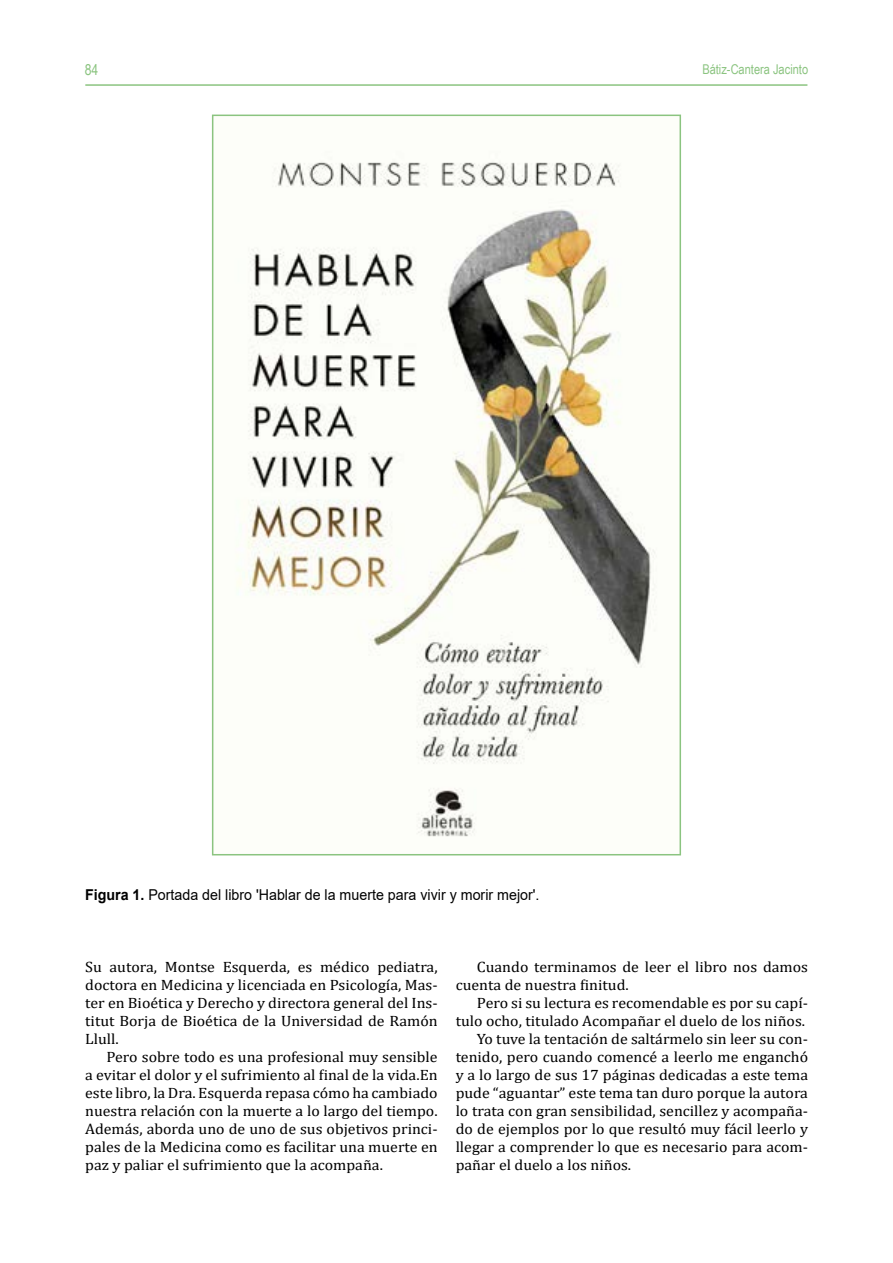
<style>
.page{position:relative;width:893px;height:1263px;background:#fff}
.page>*{position:absolute;margin:0;border:0;box-sizing:border-box;transform-origin:0 0}
.t1{font:15px/18px "Cambria";color:#000;text-align:justify;scale:1.06 1}
.t2{font:15px "Arial";color:#000;scale:.95 1}
.t3{font:15px "Arial Narrow";color:#8bc480}
.t4{font:13.5px "Arial Narrow";color:#8bc480}
.s1{font-weight:700}
</style>
<div class="page">
<img style="left:236px;top:161px;width:421px;height:676px">
<div style="left:212px;top:115px;width:469px;height:740px;border:2px solid #8bc480"></div>
<hr style="left:85px;top:84px;width:722px;height:2px;background:#8bc480">
<p class="t3" style="left:85px;top:58px;width:15px">84</p>
<p class="t4" style="left:702px;top:59px;width:107px">Bátiz-Cantera Jacinto</p>
<p class="t2" style="left:85px;top:884px;width:480px"><span class="s1">Figura 1.</span> Portada del libro 'Hablar de la muerte para vivir y morir mejor'.</p>
<p class="t1" style="left:85px;top:958px;width:334px">Su autora, Montse Esquerda, es médico pediatra, doctora en Medicina y licenciada en Psicología, Mas&shy;ter en Bioética y Derecho y directora general del Ins&shy;titut Borja de Bioética de la Universidad de Ramón Llull.</p>
<p class="t1" style="left:85px;top:1048px;width:334px;text-indent:21px">Pero sobre todo es una profesional muy sensible a evitar el dolor y el sufrimiento al final de la vida.En este libro, la Dra. Esquerda repasa cómo ha cambiado nuestra relación con la muerte a lo largo del tiempo.<br>Además, aborda uno de uno de sus objetivos princi&shy;pales de la Medicina como es facilitar una muerte en paz y paliar el sufrimiento que la acompaña.</p>
<p class="t1" style="left:456px;top:958px;width:334px;text-indent:21px">Cuando terminamos de leer el libro nos damos cuenta de nuestra finitud.</p>
<p class="t1" style="left:477px;top:994px;width:314px">Pero si su lectura es recomendable es por su capí-</p>
<p class="t1" style="left:456px;top:1012px;width:331px">tulo ocho, titulado Acompañar el duelo de los niños.</p>
<p class="t1" style="left:477px;top:1030px;width:314px">Yo tuve la tentación de saltármelo sin leer su con-</p>
<p class="t1" style="left:456px;top:1048px;width:334px">tenido, pero cuando comencé a leerlo me enganchó</p>
<p class="t1" style="left:456px;top:1066px;width:334px">y a lo largo de sus 17 páginas dedicadas a este tema</p>
<p class="t1" style="left:456px;top:1084px;width:334px">pude “aguantar” este tema tan duro porque la autora</p>
<p class="t1" style="left:456px;top:1102px;width:334px">lo trata con gran sensibilidad, sencillez y acompaña-</p>
<p class="t1" style="left:456px;top:1120px;width:334px">do de ejemplos por lo que resultó muy fácil leerlo y</p>
<p class="t1" style="left:456px;top:1138px;width:334px">llegar a comprender lo que es necesario para acom-</p>
<p class="t1" style="left:456px;top:1156px;width:167px">pañar el duelo a los niños.</p>
</div>
